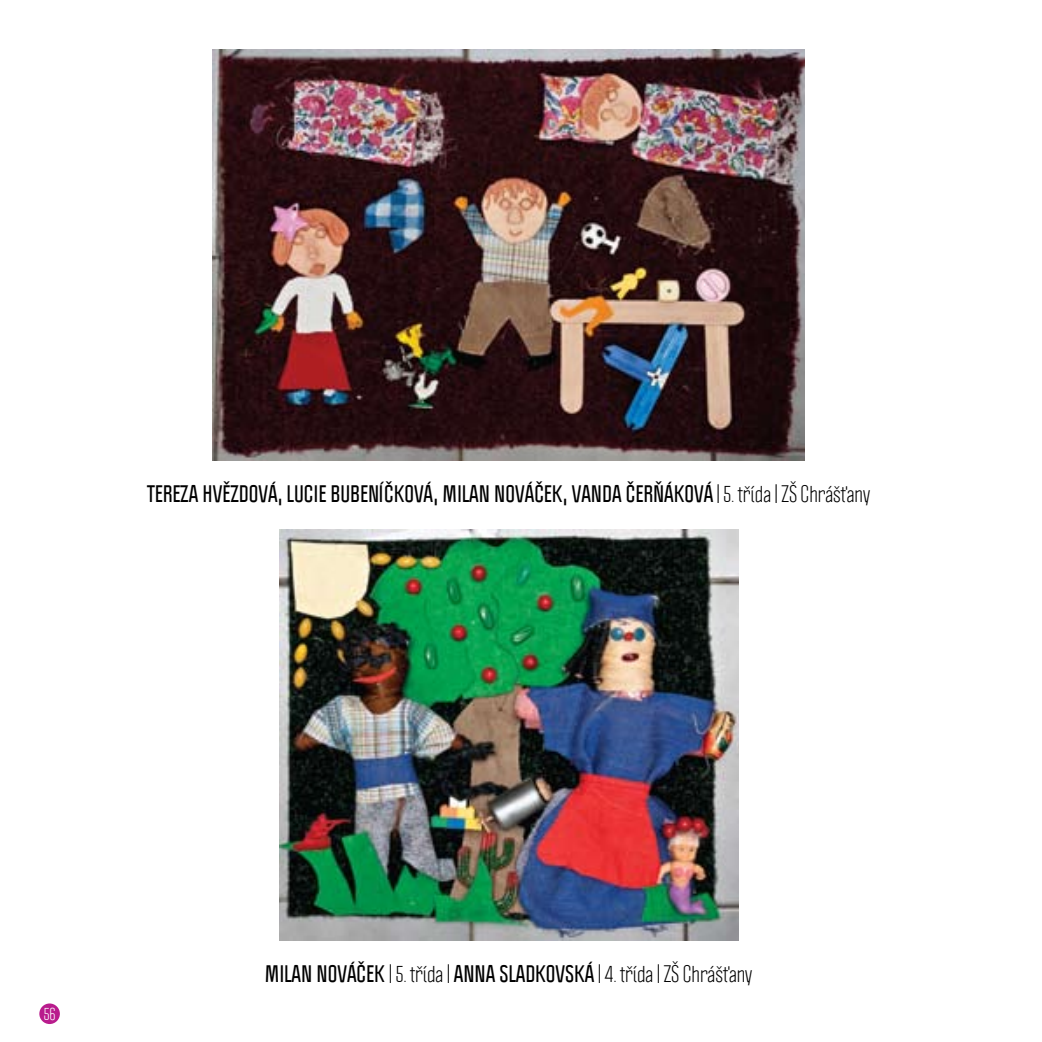
<style>
.page{position:relative;width:1042px;height:1042px;background:#fff}
.page>*{position:absolute;margin:0;border:0;box-sizing:border-box;transform-origin:0 0}
.t1{font:700 21px "Politica";color:#000}
.t2{font:21px "Politica";color:#000}
.t3{font:15.75px "Politica";color:#fff}
.s1{font-weight:400}
.s2{font-weight:700}
</style>
<div class="page">
<div style="left:39px;top:1003px;width:21px;height:21px;background:#b91c8d;border-radius:50%"></div>
<img style="left:213px;top:50px;width:591px;height:411px">
<img style="left:279px;top:529px;width:459px;height:411px">
<p class="t1" style="left:147px;top:480px;width:149px">TEREZA HVĚZD OVÁ, LUCIE</p>
<p class="t1" style="left:330px;top:480px;width:20px">BUBEN</p>
<p class="t1" style="left:379px;top:480px;width:492px">ÍČKOVÁ, MILAN NOVÁČEK, VANDA ČER ŇÁKOVÁ <span class="s1">| 5. třída | ZŠ Chrášťany</span></p>
<p class="t3" style="left:44px;top:1004px;width:13px">56</p>
<p class="t2" style="left:265px;top:960px;width:489px"><span class="s2">MILAN NOVÁČEK</span> | 5. třída | <span class="s2">ANNA SLADKOVSKÁ</span> | 4. třída | ZŠ Chrášťany</p>
</div>
